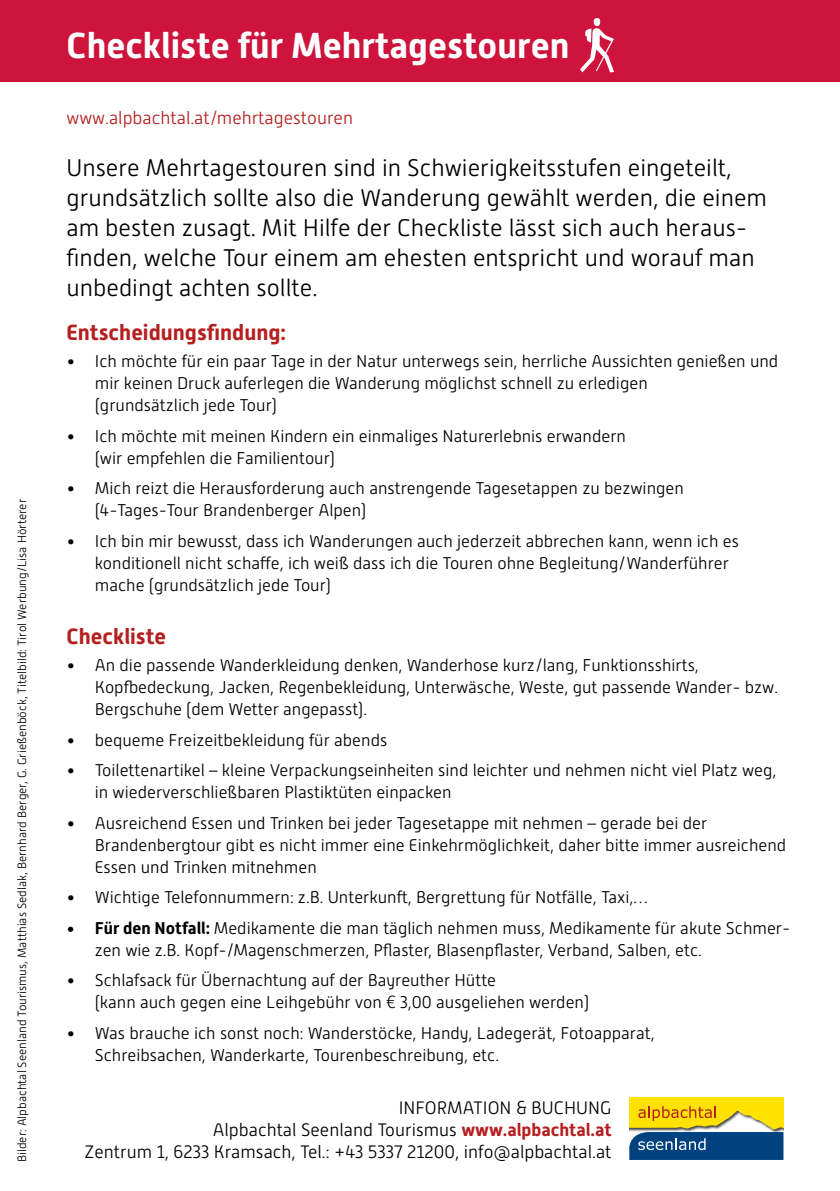
<style>
.page{position:relative;width:840px;height:1191px;background:#fff}
.page>*{position:absolute;margin:0;border:0;box-sizing:border-box;transform-origin:0 0}
.t1{font:700 36px "Alwyn New";color:#fff}
.t2{font:300 24px/30px "Alwyn New";color:#000}
.t3{font:700 22px "Alwyn New";color:#b51f1f}
.t4{font:300 18px/22px "Alwyn New";color:#000;text-align:right}
.t5{font:300 18px "Alwyn New";color:#b51f1f}
.t6{font:300 17px/22px "Alwyn New";color:#000}
.t7{font:300 12px "Alwyn New";color:#000}
.s1{font-weight:700}
.s2{font-family:"Univers Next Pro"}
.s3{font-weight:700;color:#b51f1f}
</style>
<div class="page">
<svg style="left:629px;top:1097px;width:154px;height:63px;background:#8e9857"></svg>
<div style="left:0;top:0;width:839px;height:82px;background:#ce143c"></div>
<svg style="left:580px;top:18px;width:33px;height:54px"></svg>
<p class="t7" style="left:15px;top:1162px;width:664px;rotate:-90deg">Bilder: Alpbachtal Seenland Tourismus, Matthias Sedlak, Bernhard Berger, G. Grießenböck, Titelbild: Tirol Werbung/Lisa Hörterer</p>
<h1 class="t1" style="left:66px;top:24px;width:504px">Checkliste für Mehrtagestouren</h1>
<p class="t5" style="left:66px;top:107px;width:288px">www.alpbachtal.at/mehrtagestouren</p>
<p class="t2" style="left:66px;top:152px;width:701px">Unsere Mehrtagestouren sind in Schwierigkeitsstufen eingeteilt, grundsätzlich sollte also die Wanderung gewählt werden, die einem am besten zusagt. Mit Hilfe der Checkliste lässt sich auch heraus&shy;finden, welche Tour einem am ehesten entspricht und worauf man unbedingt achten sollte.</p>
<p class="t3" style="left:66px;top:319px;width:221px">Entscheidungsfindung:</p>
<p class="t6" style="left:95px;top:350px;width:684px;text-indent:-28px">• Ich möchte für ein paar Tage in der Natur unterwegs sein, herrliche Aussichten genießen und mir keinen Druck auferlegen die Wanderung möglichst schnell zu erledigen<br>(grundsätzlich jede Tour)</p>
<p class="t6" style="left:95px;top:425px;width:532px;text-indent:-28px">• Ich möchte mit meinen Kindern ein einmaliges Naturerlebnis erwandern (wir empfehlen die Familientour)</p>
<p class="t6" style="left:95px;top:477px;width:590px;text-indent:-28px">• Mich reizt die Herausforderung auch anstrengende Tagesetappen zu bezwingen (4-Tages-Tour Brandenberger Alpen)</p>
<p class="t6" style="left:95px;top:530px;width:645px;text-indent:-28px">• Ich bin mir bewusst, dass ich Wanderungen auch jederzeit abbrechen kann, wenn ich es konditionell nicht schaffe, ich weiß dass ich die Touren ohne Begleitung/Wanderführer mache (grundsätzlich jede Tour)</p>
<p class="t3" style="left:66px;top:623px;width:101px">Checkliste</p>
<p class="t6" style="left:95px;top:654px;width:684px;text-indent:-28px">• An die passende Wanderkleidung denken, Wanderhose kurz/lang, Funktionsshirts,<br>Kopfbedeckung, Jacken, Regenbekleidung, Unterwäsche, Weste, gut passende Wander- bzw.<br>Bergschuhe (dem Wetter angepasst).</p>
<p class="t6" style="left:66px;top:729px;width:322px">• bequeme Freizeitbekleidung für abends</p>
<p class="t6" style="left:95px;top:759px;width:683px;text-indent:-28px">• Toilettenartikel – kleine Verpackungseinheiten sind leichter und nehmen nicht viel Platz weg, in wiederverschließbaren Plastiktüten einpacken</p>
<p class="t6" style="left:95px;top:812px;width:692px;text-indent:-28px">• Ausreichend Essen und Trinken bei jeder Tagesetappe mit nehmen – gerade bei der<br>Brandenbergtour gibt es nicht immer eine Einkehrmöglichkeit, daher bitte immer ausreichend<br>Essen und Trinken mitnehmen</p>
<p class="t6" style="left:66px;top:886px;width:582px">• Wichtige Telefonnummern: z.B. Unterkunft, Bergrettung für Notfälle, Taxi,…</p>
<p class="t6" style="left:95px;top:917px;width:696px;text-indent:-28px"><span class="s1">• Für den Notfall:</span> Medikamente die man täglich nehmen muss, Medikamente für akute Schmer&shy;zen wie z.B. Kopf-/Magenschmerzen, Pflaster, Blasenpflaster, Verband, Salben, etc.</p>
<p class="t6" style="left:95px;top:969px;width:495px;text-indent:-28px">• Schlafsack für Übernachtung auf der Bayreuther Hütte<br>(kann auch gegen eine Leihgebühr von <span class="s2">€</span> 3,00 ausgeliehen werden)</p>
<p class="t6" style="left:95px;top:1022px;width:561px;text-indent:-28px">• Was brauche ich sonst noch: Wanderstöcke, Handy, Ladegerät, Fotoapparat,<br>Schreibsachen, Wanderkarte, Tourenbeschreibung, etc.</p>
<p class="t4" style="left:85px;top:1096px;width:528px">INFORMATION &amp; BUCHUNG<br>Alpbachtal Seenland Tourismus <span class="s3">www.alpbachtal.at<br></span>Zentrum 1, 6233 Kramsach, Tel.: +43 5337 21200, info@alpbachtal.at</p>
</div>
